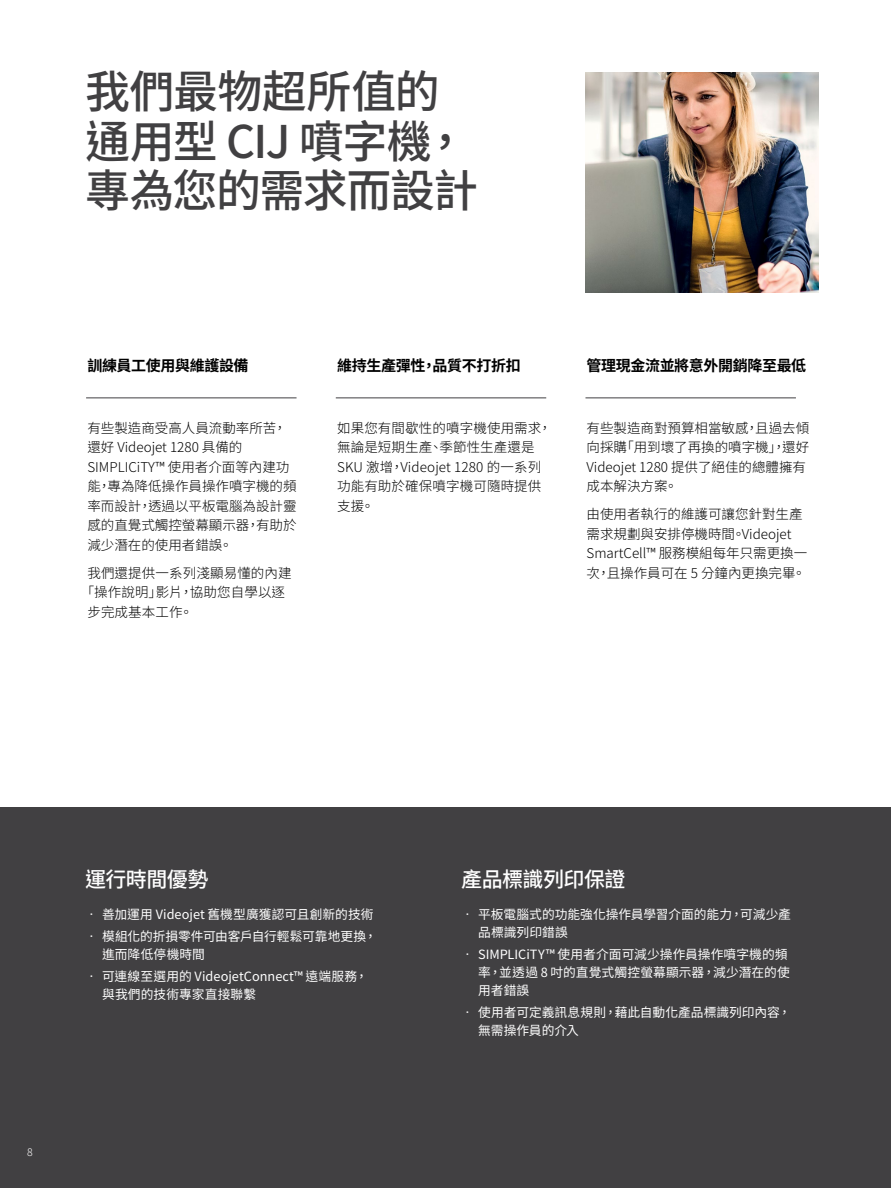
<style>
.page{position:relative;width:891px;height:1188px;background:#fff}
.page>*{position:absolute;margin:0;border:0;box-sizing:border-box;transform-origin:0 0}
.t1{font:500 45px/49.5px "Noto Sans CJ Ktc";letter-spacing:-.03em;color:#414042}
.t2{font:500 21px "Noto Sans CJ Ktc";letter-spacing:-.025em;color:#fff}
.t3{font:700 15px "Noto Sans CJ Ktc";letter-spacing:-.025em;color:#000}
.t4{font:300 13.5px/19.5px "Noto Sans CJ Ktc";color:#000}
.t5{font:12.75px/18px "Noto Sans CJ Ktc";color:#fff}
.t6{font:300 10.5px "Noto Sans CJ Ktc";color:#fff}
</style>
<div class="page">
<img style="left:585px;top:72px;width:234px;height:220px">
<div style="left:0;top:808px;width:891px;height:380px;background:#414042"></div>
<hr style="left:86px;top:397px;width:211px;height:1px;background:#414042">
<hr style="left:336px;top:397px;width:210px;height:1px;background:#414042">
<hr style="left:585px;top:397px;width:211px;height:1px;background:#414042">
<h1 class="t1" style="left:85px;top:68px;width:395px">我們最物超所值的通用型 CIJ 噴字機，專為您的需求而設計</h1>
<p class="t3" style="left:87px;top:357px;width:163px">訓練員工使用與維護設備</p>
<p class="t4" style="left:87px;top:418px;width:211px">有些製造商受高人員流動率所苦，還好 Videojet 1280 具備的<br>SIMPLICiTY™ 使用者介面等內建功能，專為降低操作員操作噴字機的頻率而設計，透過以平板電腦為設計靈感的直覺式觸控螢幕顯示器，有助於減少潛在的使用者錯誤。</p>
<p class="t4" style="left:87px;top:563px;width:206px">我們還提供一系列淺顯易懂的內建</p>
<p class="t4" style="left:81px;top:583px;width:206px">「操作說明」影片，協助您自學以逐</p>
<p class="t4" style="left:87px;top:602px;width:107px">步完成基本工作。</p>
<p class="t3" style="left:337px;top:357px;width:185px">維持生產彈性，品質不打折扣</p>
<p class="t4" style="left:337px;top:418px;width:216px">如果您有間歇性的噴字機使用需求，無論是短期生產、季節性生產還是<br>SKU 激增，Videojet 1280 的一系列功能有助於確保噴字機可隨時提供支援。</p>
<p class="t3" style="left:587px;top:357px;width:221px">管理現金流並將意外開銷降至最低</p>
<p class="t4" style="left:587px;top:418px;width:224px">有些製造商對預算相當敏感，且過去傾向採購「用到壞了再換的噴字機」，還好<br>Videojet 1280 提供了絕佳的總體擁有成本解決方案。</p>
<p class="t4" style="left:587px;top:505px;width:222px">由使用者執行的維護可讓您針對生產需求規劃與安排停機時間。Videojet<br>SmartCell™ 服務模組每年只需更換一次，且操作員可在 5 分鐘內更換完畢。</p>
<h2 class="t2" style="left:85px;top:868px;width:125px">運行時間優勢</h2>
<p class="t5" style="left:85px;top:905px;width:290px">• 善加運用 Videojet 舊機型廣獲認可且創新的技術</p>
<p class="t5" style="left:102px;top:927px;width:276px;text-indent:-17px">• 模組化的折損零件可由客戶自行輕鬆可靠地更換，進而降低停機時間</p>
<p class="t5" style="left:102px;top:968px;width:267px;text-indent:-17px">• 可連線至選用的 VideojetConnect™ 遠端服務，與我們的技術專家直接聯繫</p>
<p class="t6" style="left:27px;top:1147px;width:7px">8</p>
<h2 class="t2" style="left:461px;top:868px;width:166px">產品標識列印保證</h2>
<p class="t5" style="left:478px;top:905px;width:314px;text-indent:-17px">• 平板電腦式的功能強化操作員學習介面的能力，可減少產品標識列印錯誤</p>
<p class="t5" style="left:478px;top:945px;width:313px;text-indent:-17px">• SIMPLICiTY™ 使用者介面可減少操作員操作噴字機的頻率，並透過 8 吋的直覺式觸控螢幕顯示器，減少潛在的使用者錯誤</p>
<p class="t5" style="left:478px;top:1004px;width:314px;text-indent:-17px">• 使用者可定義訊息規則，藉此自動化產品標識列印內容，無需操作員的介入</p>
</div>
